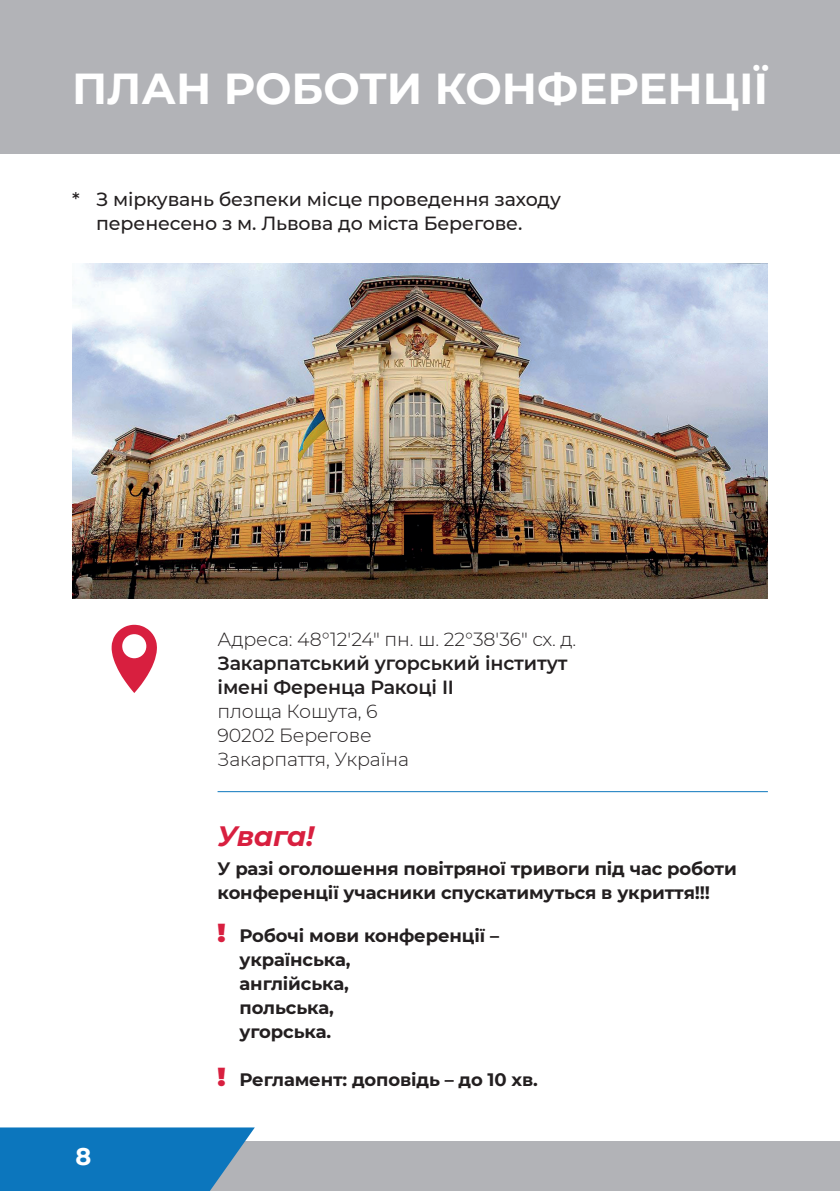
<style>
.page{position:relative;width:840px;height:1191px;background:#fff}
.page>*{position:absolute;margin:0;border:0;box-sizing:border-box;transform-origin:0 0}
.t1{font:700 43.2px "Montserrat";color:#fff}
.t2{font:italic 700 28px "Montserrat";letter-spacing:-.02em;color:#d81f3f}
.t3{font:700 24px "Montserrat";color:#fff}
.t4{font:300 19px/24px "Montserrat";letter-spacing:-.01em;color:#231f20}
.t5{font:500 19px/24px "Montserrat";letter-spacing:-.01em;color:#231f20}
.t6{font:600 19px/24px "Montserrat";letter-spacing:-.01em;color:#231f20}
.t7{font:700 18px/24px "Montserrat";letter-spacing:-.01em;color:#231f20}
.s1{font-weight:900;font-size:26px;color:#d81f3f}
</style>
<div class="page">
<div style="left:169px;top:1141px;width:670px;height:50px;background:#b2b3b7"></div>
<div style="left:0;top:0;width:839px;height:154px;background:#b2b3b7"></div>
<svg style="left:0;top:1127px;width:255px;height:64px;background:#1c7cbd"></svg>
<svg style="left:111px;top:625px;width:46px;height:68px"></svg>
<img style="left:72px;top:264px;width:695px;height:335px">
<hr style="left:217px;top:791px;width:550px;height:1px;background:#0c76bd">
<h1 class="t1" style="left:72px;top:58px;width:697px">ПЛАН РОБОТИ КОНФЕРЕНЦІЇ</h1>
<p class="t5" style="left:96px;top:186px;width:466px;text-indent:-24px">* З міркувань безпеки місце проведення заходу перенесено з м. Львова до міста Берегове.</p>
<p class="t4" style="left:217px;top:626px;width:360px">Адреса: 48°12′24″ пн. ш. 22°38′36″ сх. д.</p>
<p class="t6" style="left:217px;top:650px;width:351px">Закарпатський угорський інститут імені Ференца Ракоці II</p>
<p class="t4" style="left:217px;top:698px;width:193px">площа Кошута, 6<br>90202 Берегове<br>Закарпаття, Україна</p>
<h2 class="t2" style="left:217px;top:815px;width:98px">Увага!</h2>
<p class="t7" style="left:217px;top:856px;width:520px">У разі оголошення повітряної тривоги під час роботи конференції учасники спускатимуться в укриття!!!</p>
<h3 class="t3" style="left:75px;top:1139px;width:17px">8</h3>
<p class="t7" style="left:239px;top:922px;width:261px;text-indent:-22px"><span class="s1">!</span> Робочі мови конференції – українська,<br>англійська,<br>польська,<br>угорська.</p>
<p class="t7" style="left:217px;top:1066px;width:321px"><span class="s1">!</span> Регламент: доповідь – до 10 хв.</p>
</div>
